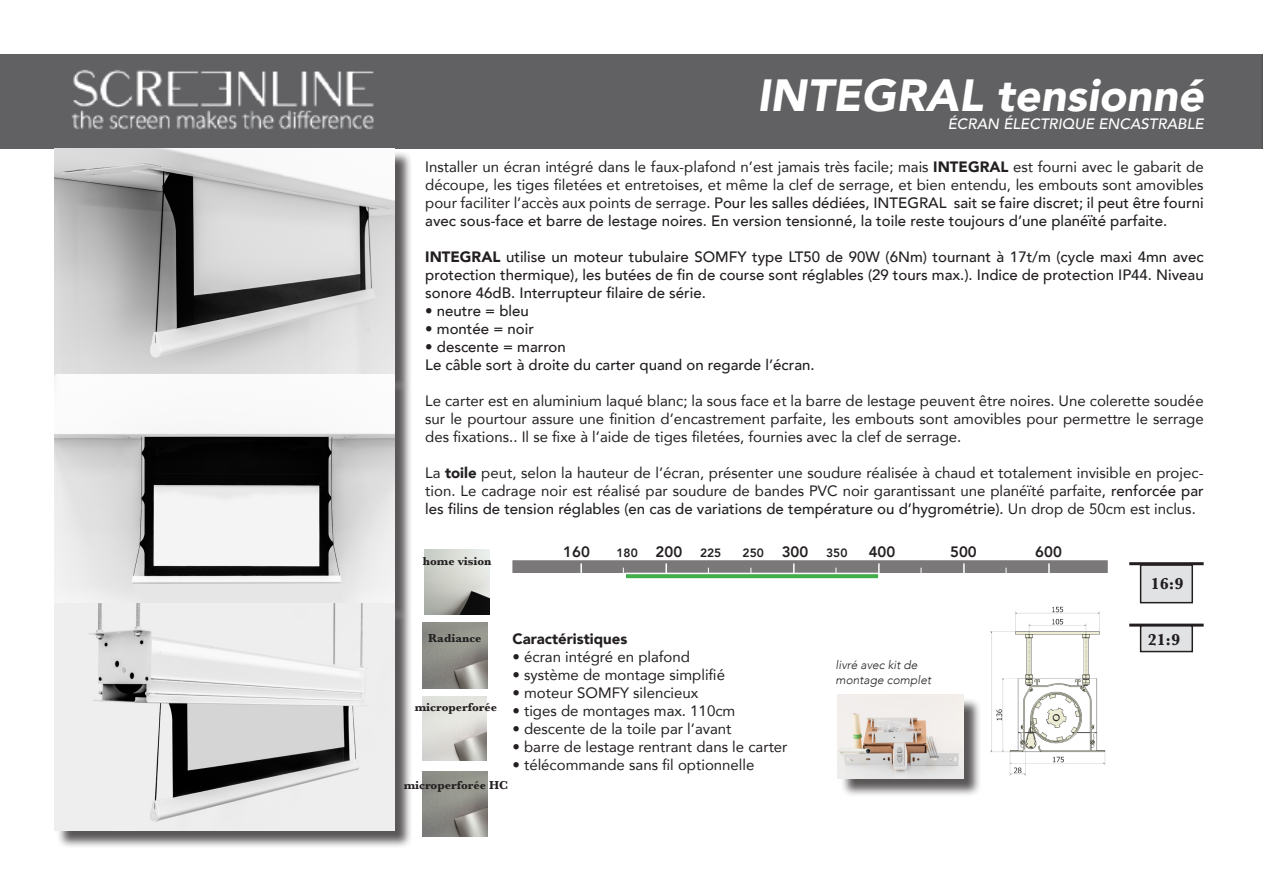
<style>
.page{position:relative;width:1263px;height:893px;background:#fff}
.page>*{position:absolute;margin:0;border:0;box-sizing:border-box;transform-origin:0 0}
.t1{font:italic 900 45px "Avenir";color:#fff}
.t2{font:700 16.5px "Baskerville";color:#231f20}
.t3{font:15px/18px "Avenir";color:#231f20;text-align:justify}
.t4{font:500 15px/18px "Avenir";color:#231f20;text-align:justify}
.t5{font:italic 500 15px "Avenir";color:#fff}
.t6{font:900 15px "Avenir";color:#231f20}
.t7{font:800 15px "Avenir";color:#231f20}
.t8{font:700 12px "Baskerville";color:#231f20}
.t9{font:italic 300 12px/14.4px "Avenir";color:#231f20}
.t10{font:800 12px "Avenir";color:#231f20}
.s1{font-weight:900}
.s2{font-weight:500}
.s3{font-size:15px}
</style>
<div class="page">
<div style="left:0;top:54px;width:1263px;height:94px;background:#616163"></div>
<div style="left:56px;top:150px;width:357px;height:243px;background:#231f20;opacity:.75"></div>
<img style="left:54px;top:148px;width:340px;height:682px">
<div style="left:56px;top:377px;width:357px;height:246px;background:#231f20;opacity:.75"></div>
<div style="left:56px;top:606px;width:357px;height:242px;background:#231f20;opacity:.75"></div>
<hr style="left:1129px;top:562px;width:75px;height:3px;background:#231f20">
<div style="left:1140px;top:565px;width:52px;height:38px;background:#e1e2e4"></div>
<div style="left:1140px;top:564px;width:53px;height:39px;border:2px solid #231f20"></div>
<div style="left:513px;top:561px;width:594px;height:11px;background:#7b7879"></div>
<svg style="left:580px;top:563px;width:2px;height:10px"></svg>
<svg style="left:665px;top:563px;width:2px;height:10px"></svg>
<svg style="left:878px;top:563px;width:2px;height:10px"></svg>
<svg style="left:963px;top:563px;width:2px;height:10px"></svg>
<svg style="left:1048px;top:563px;width:2px;height:10px"></svg>
<svg style="left:626px;top:574px;width:253px;height:5px"></svg>
<img style="left:989px;top:606px;width:117px;height:170px">
<div style="left:840px;top:697px;width:142px;height:100px;background:#231f20;opacity:.75"></div>
<img style="left:838px;top:695px;width:125px;height:83px">
<hr style="left:1129px;top:624px;width:75px;height:3px;background:#231f20">
<div style="left:1140px;top:626px;width:52px;height:26px;background:#e1e2e4"></div>
<div style="left:1140px;top:625px;width:53px;height:27px;border:2px solid #231f20"></div>
<img style="left:425px;top:549px;width:65px;height:65px">
<img style="left:423px;top:696px;width:64px;height:65px">
<img style="left:422px;top:623px;width:65px;height:65px">
<img style="left:422px;top:771px;width:65px;height:66px">
<p class="t1" style="left:757px;top:58px;width:448px">INTEGRAL tensionné</p>
<p class="t5" style="left:948px;top:115px;width:257px">ÉCRAN ÉLECTRIQUE ENCASTRABLE</p>
<p class="t3" style="left:425px;top:158px;width:780px">Installer un écran intégré dans le faux-plafond n’est jamais très facile; mais <span class="s1">INTEGRAL</span> est fourni avec le gabarit de découpe, les tiges filetées et entretoises, et même la clef de serrage, et bien entendu, les embouts sont amovibles pour faciliter l’accès aux points de serrage. <span class="s2">Pour les salles dédiées, INTEGRAL sait se faire discret; il peut être fourni avec sous-face et barre de lestage noires. En version tensionné, la toile reste toujours d’une planéïté parfaite.</span></p>
<p class="t4" style="left:425px;top:247px;width:780px"><span class="s1">INTEGRAL</span> utilise un moteur tubulaire SOMFY type LT50 de 90W (6Nm) tournant à 17t/m (cycle maxi 4mn avec protection thermique), les butées de fin de course sont réglables (29 tours max.). Indice de protection IP44. Niveau sonore 46dB. Interrupteur filaire de série.</p>
<p class="t4" style="left:425px;top:301px;width:105px">• neutre = bleu</p>
<p class="t4" style="left:425px;top:319px;width:110px">• montée = noir</p>
<p class="t4" style="left:425px;top:337px;width:142px">• descente = marron</p>
<p class="t4" style="left:425px;top:355px;width:391px">Le câble sort à droite du carter quand on regarde l’écran.</p>
<p class="t3" style="left:425px;top:392px;width:780px">Le carter est en aluminium laqué blanc; la sous face et la barre de lestage peuvent être noires. Une colerette soudée sur le pourtour assure une finition d’encastrement parfaite, les embouts sont amovibles pour permettre le serrage des fixations.. Il se fixe à l’aide de tiges filetées, fournies avec la clef de serrage.</p>
<p class="t3" style="left:425px;top:464px;width:780px">La <span class="s1">toile</span> peut, selon la hauteur de l’écran, présenter une soudure réalisée à chaud et totalement invisible en projec&shy;tion. Le cadrage noir est réalisé par soudure de bandes PVC noir garantissant une planéïté parfaite<span class="s2">, renforcée par les filins de tension réglables (en cas de variations de température ou d’hygrométrie).</span> Un drop de 50cm est inclus.</p>
<p class="t8" style="left:423px;top:553px;width:70px">home vision</p>
<p class="t7" style="left:563px;top:540px;width:28px">160</p>
<p class="t10" style="left:616px;top:543px;width:106px">180 <span class="s3">200</span> 225</p>
<p class="t10" style="left:743px;top:543px;width:106px">250 <span class="s3">300</span> 350</p>
<p class="t7" style="left:869px;top:540px;width:28px">400</p>
<p class="t7" style="left:950px;top:540px;width:28px">500</p>
<p class="t7" style="left:1035px;top:540px;width:28px">600</p>
<p class="t8" style="left:428px;top:630px;width:55px">Radiance</p>
<p class="t8" style="left:415px;top:699px;width:84px">microperforée</p>
<p class="t6" style="left:512px;top:626px;width:117px">Caractéristiques</p>
<p class="t3" style="left:512px;top:648px;width:179px">• écran intégré en plafond</p>
<p class="t3" style="left:512px;top:666px;width:214px">• système de montage simplifié</p>
<p class="t3" style="left:512px;top:684px;width:187px">• moteur SOMFY silencieux</p>
<p class="t3" style="left:512px;top:702px;width:224px">• tiges de montages max. 110cm</p>
<p class="t3" style="left:512px;top:720px;width:220px">• descente de la toile par l’avant</p>
<p class="t3" style="left:512px;top:738px;width:277px">• barre de lestage rentrant dans le carter</p>
<p class="t3" style="left:512px;top:756px;width:244px">• télécommande sans fil optionnelle</p>
<p class="t9" style="left:836px;top:658px;width:97px">livré avec kit de montage complet</p>
<p class="t8" style="left:404px;top:777px;width:106px">microperforée HC</p>
<p class="t2" style="left:1151px;top:572px;width:34px">16:9</p>
<p class="t2" style="left:1148px;top:628px;width:34px">21:9</p>
</div>
